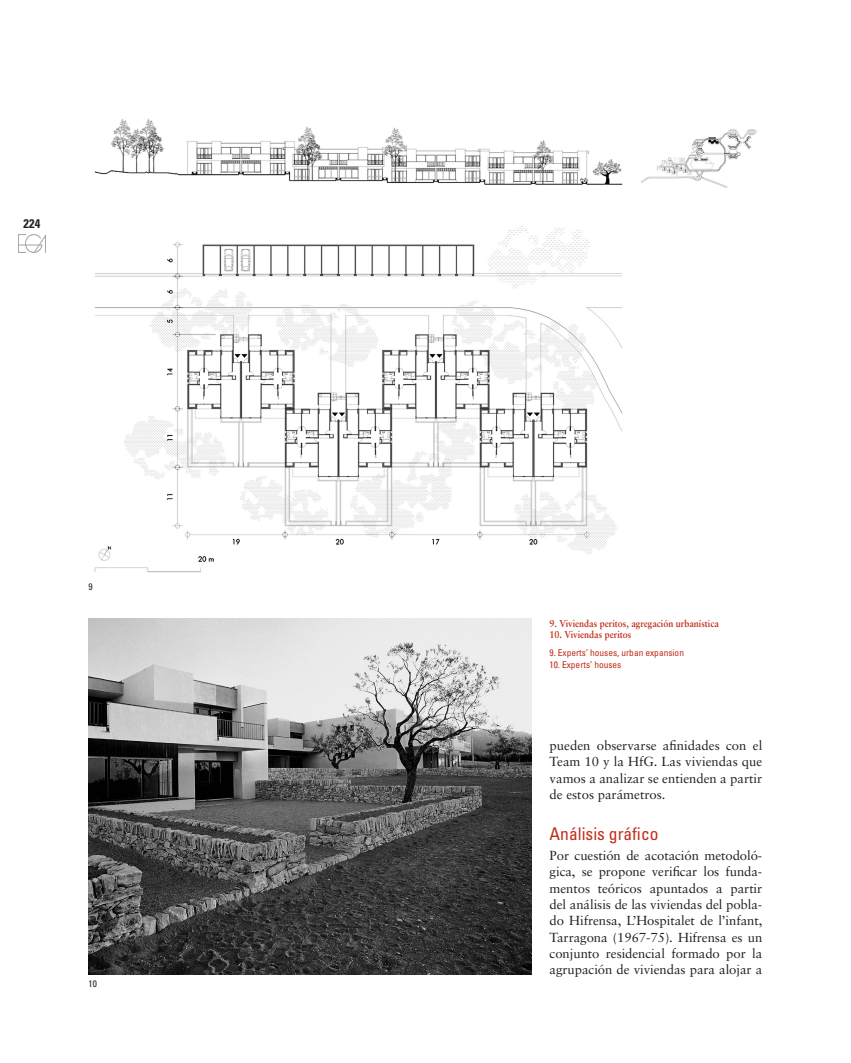
<style>
.page{position:relative;width:851px;height:1063px;background:#fff}
.page>*{position:absolute;margin:0;border:0;box-sizing:border-box;transform-origin:0 0}
.TITULAR_1_CAST{font:condensed 17.5px "Univers";color:#c02d19}
.t1{font:13.12px/16.4px "Sabon";color:#231f20;text-align:justify}
.t2{font:700 condensed 12.5px "Univers";color:#231f20}
.t3{font:700 10px "Sabon";color:#c02d19;scale:.9 1}
.t4{font:condensed 9.38px "Univers";color:#c02d19}
.PIES_DE_FOTO_INGLES{font:condensed 9.38px "Univers";color:#231f20}
</style>
<div class="page">
<img style="left:18px;top:235px;width:28px;height:17px">
<img style="left:94px;top:119px;width:663px;height:454px">
<img style="left:89px;top:619px;width:442px;height:355px">
<p class="t2" style="left:24px;top:216px;width:18px">224</p>
<p class="PIES_DE_FOTO_INGLES" style="left:89px;top:581px;width:6px">9</p>
<p class="PIES_DE_FOTO_INGLES" style="left:89px;top:978px;width:10px">10</p>
<p class="t3" style="left:549px;top:617px;width:190px">9. Viviendas peritos, agregación urbanística</p>
<p class="t3" style="left:549px;top:629px;width:92px">10. Viviendas peritos</p>
<p class="t4" style="left:549px;top:646px;width:136px">9. Experts’ houses, urban expansion</p>
<p class="t4" style="left:549px;top:658px;width:73px">10. Experts’ houses</p>
<p class="t1" style="left:549px;top:737px;width:214px">pueden observarse afinidades con el Team 10 y la HfG. Las viviendas que vamos a analizar se entienden a partir de estos parámetros.</p>
<p class="TITULAR_1_CAST" style="left:549px;top:823px;width:110px">Análisis gráfico</p>
<p class="t1" style="left:549px;top:847px;width:214px">Por cuestión de acotación metodoló&shy;gica, se propone verificar los funda&shy;mentos teóricos apuntados a partir del análisis de las viviendas del pobla&shy;do Hifrensa, L’Hospitalet de l’infant, Tarragona (1967-75). Hifrensa es un conjunto residencial formado por la agrupación de viviendas para alojar a</p>
</div>
